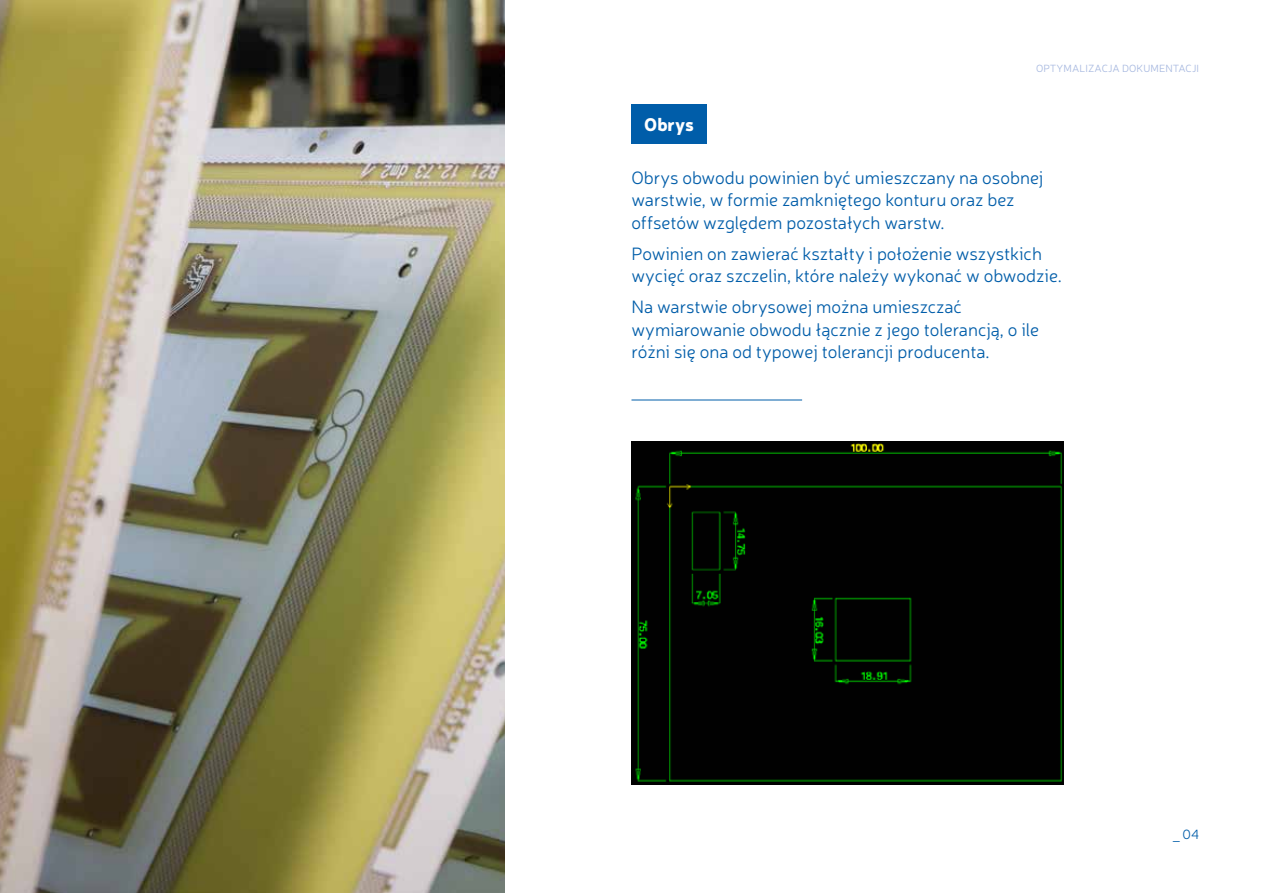
<style>
.page{position:relative;width:1263px;height:893px;background:#fff}
.page>*{position:absolute;margin:0;border:0;box-sizing:border-box;transform-origin:0 0}
.t1{font:300 18px/22.5px "Neris";color:#005da9}
.t2{font:900 18px "Neris";color:#fff}
.t3{font:300 13.5px "Neris";color:#005da9}
.t4{font:300 10.5px "Neris";letter-spacing:.01em;color:#a5b7df}
</style>
<div class="page">
<div style="left:631px;top:105px;width:75px;height:39px;background:#005da9"></div>
<img style="left:0;top:1px;width:505px;height:892px">
<hr style="left:631px;top:400px;width:171px;height:1px;background:#005da9">
<div style="left:631px;top:441px;width:433px;height:344px;background:#010101"></div>
<p class="t4" style="left:1036px;top:61px;width:165px">OPTYMALIZACJA DOKUMENTACJI</p>
<p class="t2" style="left:644px;top:111px;width:51px">Obrys</p>
<p class="t1" style="left:631px;top:166px;width:413px">Obrys obwodu powinien być umieszczany na osobnej warstwie, w formie zamkniętego konturu oraz bez offsetów względem pozostałych warstw.</p>
<p class="t1" style="left:631px;top:242px;width:432px">Powinien on zawierać kształty i położenie wszystkich wycięć oraz szczelin, które należy wykonać w obwodzie.</p>
<p class="t1" style="left:631px;top:295px;width:409px">Na warstwie obrysowej można umieszczać wymiarowanie obwodu łącznie z jego tolerancją, o ile różni się ona od typowej tolerancji producenta.</p>
<p class="t3" style="left:1173px;top:826px;width:28px">_ 04</p>
</div>
